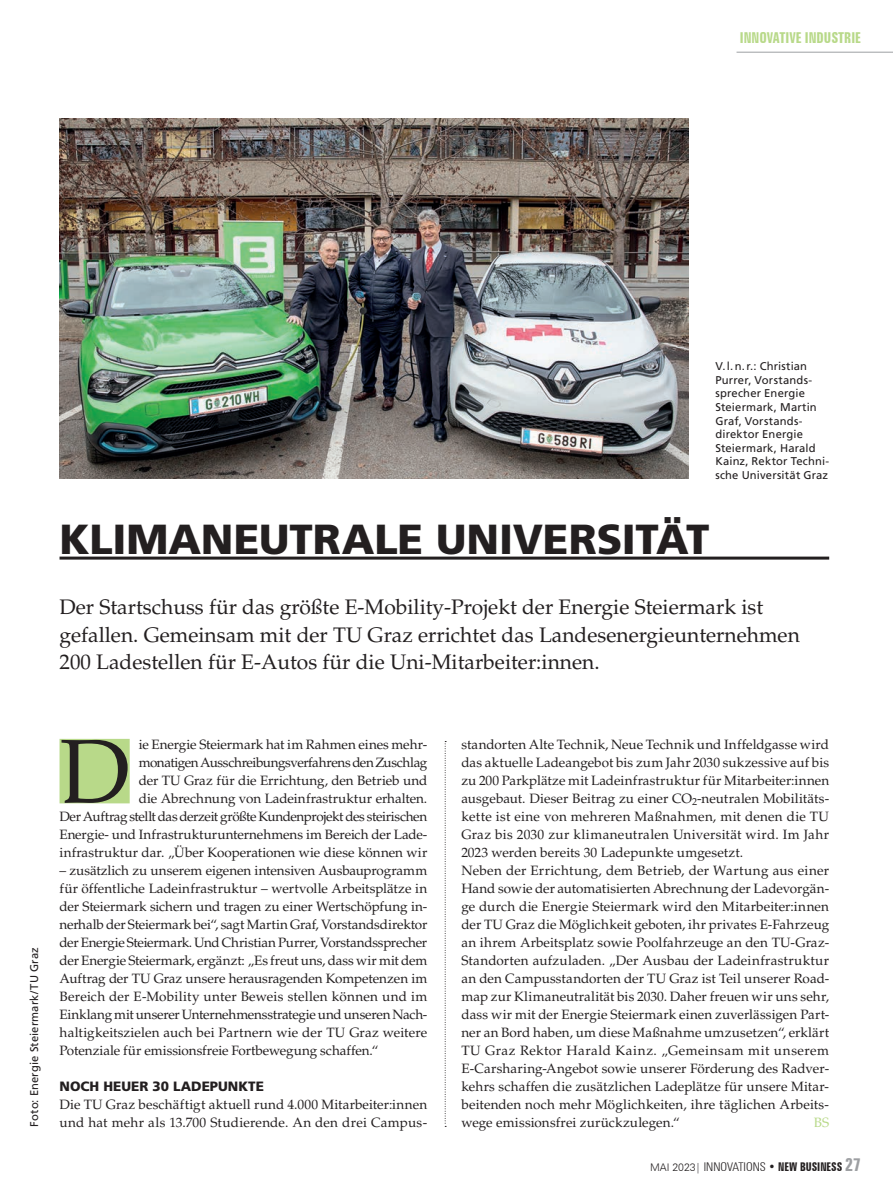
<style>
.page{position:relative;width:893px;height:1191px;background:#fff}
.page>*{position:absolute;margin:0;border:0;box-sizing:border-box;transform-origin:0 0}
.t1{font:90.6px "Palatino LT Std";color:#231f20}
.t2{font:900 42px "Frutiger LT Std";letter-spacing:-.005em;color:#231f20}
.t3{font:21px/27px "Palatino LT Std";color:#231f20}
.t4{font:700 extra-condensed 15px "Zurich BT";color:#b8d989}
.t5{font:13.5px/18px "Palatino LT Std";letter-spacing:.005em;color:#231f20}
.t6{font:900 13.5px "Frutiger LT Std";color:#231f20}
.t7{font:13.5px "Palatino LT Std";color:#b8d989}
.t8{font:700 extra-condensed 12px "Zurich BT";color:#231f20}
.t9{font:11.25px/13.5px "Frutiger LT Std";letter-spacing:.015em;color:#231f20}
.s1{font-weight:300;font-stretch:normal;font-size:10.5px}
.s2{font-weight:300;font-stretch:condensed}
.s3{font-size:18px;color:#9d9fa2}
</style>
<div class="page">
<hr style="left:736px;top:52px;width:157px;height:1px;background:#9d9fa2">
<div style="left:60px;top:739px;width:70px;height:64px;background:#b8d989"></div>
<img style="left:60px;top:118px;width:629px;height:360px">
<svg style="left:445px;top:741px;width:1px;height:386px"></svg>
<hr style="left:60px;top:556px;width:769px;height:3px;background:#231f20">
<p class="t4" style="left:740px;top:29px;width:123px">INNOVATIVE INDUSTRIE</p>
<p class="t9" style="left:715px;top:360px;width:115px">V. l. n. r.: Christian<br>Purrer, Vorstands&shy;sprecher Energie<br>Steiermark, Martin<br>Graf, Vorstands&shy;direktor Energie<br>Steiermark, Harald<br>Kainz, Rektor Techni&shy;sche Universität Graz</p>
<h2 class="t2" style="left:60px;top:514px;width:651px">KLIMANEUTRALE UNIVERSITÄT</h2>
<h3 class="t3" style="left:60px;top:594px;width:742px">Der Startschuss für das größte E-Mobility-Projekt der Energie Steiermark ist gefallen. Gemeinsam mit der TU Graz errichtet das Landesenergieunternehmen<br>200 Ladestellen für E-Autos für die Uni-Mitarbeiter:innen.</h3>
<p class="t9" style="left:28px;top:1126px;width:181px;rotate:-90deg">Foto: Energie Steiermark/TU Graz</p>
<p class="t5" style="left:60px;top:735px;width:369px;text-align:right">ie Energie Steiermark hat im Rahmen eines mehr-<br>monatigen Ausschreibungsverfahrens den Zuschlag<br>der TU Graz für die Errichtung, den Betrieb und<br>die Abrechnung von Ladeinfrastruktur erhalten.<br>Der Auftrag stellt das derzeit größte Kundenprojekt des steirischen Energie- und Infrastrukturunternehmens im Bereich der Lade&shy;infrastruktur dar. „Über Kooperationen wie diese können wir</p>
<p class="t5" style="left:60px;top:861px;width:369px;text-align:justify">– zusätzlich zu unserem eigenen intensiven Ausbauprogramm für öffentliche Ladeinfrastruktur – wertvolle Arbeitsplätze in der Steiermark sichern und tragen zu einer Wertschöpfung in&shy;nerhalb der Steiermark bei“, sagt Martin Graf, Vorstandsdirektor der Energie Steiermark. Und Christian Purrer, Vorstandssprecher der Energie Steiermark, ergänzt: „Es freut uns, dass wir mit dem Auftrag der TU Graz unsere herausragenden Kompetenzen im Bereich der E-Mobility unter Beweis stellen können und im Einklang mit unserer Unternehmensstrategie und unseren Nach&shy;haltigkeitszielen auch bei Partnern wie der TU Graz weitere Potenziale für emissionsfreie Fortbewegung schaffen.“</p>
<p class="t6" style="left:60px;top:1077px;width:206px">NOCH HEUER 30 LADEPUNKTE</p>
<p class="t5" style="left:60px;top:1095px;width:369px">Die TU Graz beschäftigt aktuell rund 4.000 Mitarbeiter:innen und hat mehr als 13.700 Studierende. An den drei Campus-</p>
<h1 class="t1" style="left:60px;top:718px;width:72px">D</h1>
<p class="t5" style="left:461px;top:735px;width:369px">standorten Alte Technik, Neue Technik und Inffeldgasse wird das aktuelle Ladeangebot bis zum Jahr 2030 sukzessive auf bis zu 200 Parkplätze mit Ladeinfrastruktur für Mitarbeiter:innen ausgebaut. Dieser Beitrag zu einer CO<sub>2</sub>-neutralen Mobilitäts&shy;kette ist eine von mehreren Maßnahmen, mit denen die TU Graz bis 2030 zur klimaneutralen Universität wird. Im Jahr 2023 werden bereits 30 Ladepunkte umgesetzt.<br>Neben der Errichtung, dem Betrieb, der Wartung aus einer Hand sowie der automatisierten Abrechnung der Ladevorgän&shy;ge durch die Energie Steiermark wird den Mitarbeiter:innen der TU Graz die Möglichkeit geboten, ihr privates E-Fahrzeug an ihrem Arbeitsplatz sowie Poolfahrzeuge an den TU-Graz-Standorten aufzuladen. „Der Ausbau der Ladeinfrastruktur an den Campusstandorten der TU Graz ist Teil unserer Road&shy;map zur Klimaneutralität bis 2030. Daher freuen wir uns sehr, dass wir mit der Energie Steiermark einen zuverlässigen Part&shy;ner an Bord haben, um diese Maßnahme umzusetzen“, erklärt TU Graz Rektor Harald Kainz. „Gemeinsam mit unserem E-Car sharing-Angebot sowie unserer Förderung des Radver&shy;kehrs schaffen die zusätzlichen Ladeplätze für unsere Mitar&shy;beitenden noch mehr Möglichkeiten, ihre täglichen Arbeits&shy;wege emissionsfrei zurückzulegen.“</p>
<p class="t7" style="left:814px;top:1114px;width:17px">BS</p>
<p class="t8" style="left:650px;top:1159px;width:213px"><span class="s1">MAI 2023|</span> <span class="s2">INNOVATIONS</span> • NEW BUSINESS <span class="s3">27</span></p>
</div>
